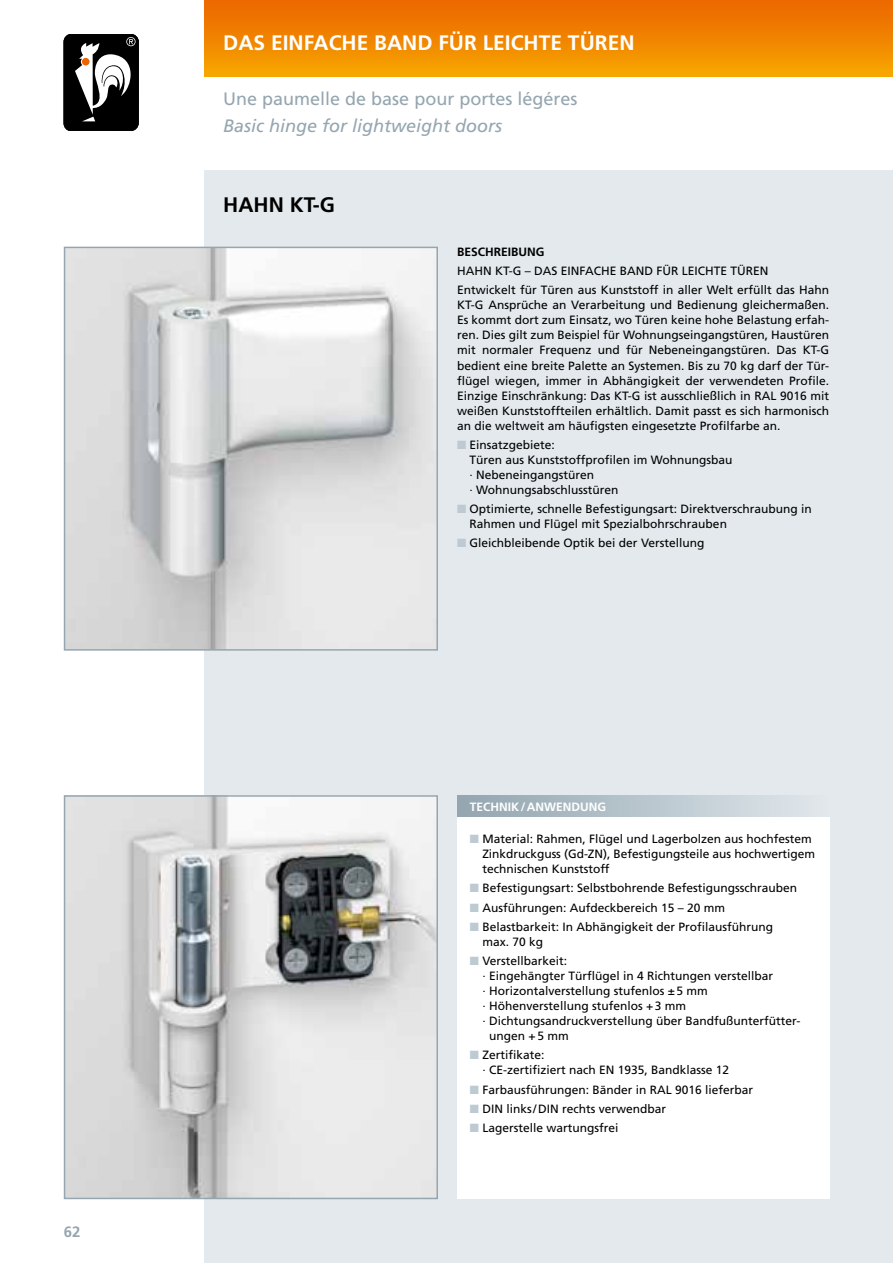
<style>
.page{position:relative;width:893px;height:1263px;background:#fff}
.page>*{position:absolute;margin:0;border:0;box-sizing:border-box;transform-origin:0 0}
.t1{font:700 21px "Frutiger";color:#fff}
.t2{font:700 21px "Frutiger";color:#000}
.t3{font:18px "Frutiger";color:#95a6b0}
.t4{font:italic 18px "Frutiger";color:#95a6b0}
.t5{font:700 15px "Frutiger";color:#95a6b0}
.t6{font:12px/15px "Frutiger";color:#000}
.t7{font:700 12px "Frutiger";color:#fff}
.t8{font:700 12px "Frutiger";color:#000}
.s1{color:#bdcad1}
</style>
<div class="page">
<div style="left:204px;top:0;width:689px;height:77px;background:linear-gradient(to bottom,#eb6500,#f7a700)"></div>
<div style="left:64px;top:34px;width:74px;height:97px;background:#000;border-radius:8px"></div>
<div style="left:64px;top:34px;width:75px;height:97px;border:1px solid #000;border-radius:8px"></div>
<svg style="left:75px;top:37px;width:62px;height:84px"></svg>
<div style="left:204px;top:170px;width:689px;height:1093px;background:#e3e9ec"></div>
<img style="left:67px;top:798px;width:368px;height:398px">
<div style="left:64px;top:795px;width:374px;height:404px;border:2px solid #95a6b0"></div>
<img style="left:67px;top:250px;width:368px;height:398px">
<div style="left:64px;top:247px;width:374px;height:404px;border:2px solid #95a6b0"></div>
<div style="left:457px;top:795px;width:372px;height:404px;background:#fff"></div>
<div style="left:457px;top:795px;width:372px;height:21px;background:linear-gradient(to right,#92a4af,#e1e8ec)"></div>
<p class="t5" style="left:64px;top:1223px;width:18px">62</p>
<h1 class="t1" style="left:223px;top:31px;width:398px">DAS EINFACHE BAND FÜR LEICHTE TÜREN</h1>
<h2 class="t3" style="left:223px;top:88px;width:356px">Une paumelle de base pour portes légéres</h2>
<h2 class="t4" style="left:223px;top:115px;width:281px">Basic hinge for lightweight doors</h2>
<h1 class="t2" style="left:223px;top:192px;width:111px">HAHN KT-G</h1>
<p class="t8" style="left:457px;top:245px;width:89px">BESCHREIBUNG</p>
<p class="t6" style="left:457px;top:263px;width:18px">Hahn</p>
<p class="t6" style="left:495px;top:263px;width:74px">KT-G – Das einfache</p>
<p class="t6" style="left:620px;top:263px;width:17px">Band</p>
<p class="t6" style="left:656px;top:263px;width:33px">für leichte</p>
<p class="t6" style="left:457px;top:261px;width:373px;line-height:19.2px;text-indent:273px">Türen<br>Entwickelt für Türen aus Kunststoff in aller Welt erfüllt das Hahn</p>
<p class="t6" style="left:457px;top:298px;width:374px;text-align:justify">KT-G Ansprüche an Verarbeitung und Bedienung gleichermaßen.<br>Es kommt dort zum Einsatz, wo Türen keine hohe Belastung erfah&shy;ren. Dies gilt zum Beispiel für Wohnungseingangstüren, Haustüren mit normaler Frequenz und für Nebeneingangstüren. Das KT-G bedient eine breite Palette an Systemen. Bis zu 70 kg darf der Tür&shy;flügel wiegen, immer in Abhängigkeit der verwendeten Profile.<br>Einzige Einschränkung: Das KT-G ist ausschließlich in RAL 9016 mit weißen Kunststoffteilen erhältlich. Damit passt es sich harmonisch an die weltweit am häufigsten eingesetzte Profilfarbe an.</p>
<p class="t6" style="left:470px;top:437px;width:264px;text-indent:-12px"><span class="s1">■</span> Einsatzgebiete:<br>Türen aus Kunststoffprofilen im Wohnungsbau · Nebeneingangstüren<br>· Wohnungsabschlusstüren</p>
<p class="t6" style="left:470px;top:501px;width:344px;text-indent:-12px"><span class="s1">■</span> Optimierte, schnelle Befestigungsart: Direktverschraubung in<br>Rahmen und Flügel mit Spezialbohrschrauben</p>
<p class="t6" style="left:457px;top:535px;width:249px"><span class="s1">■</span> Gleichbleibende Optik bei der Verstellung</p>
<p class="t7" style="left:470px;top:799px;width:95px">TECHNIK/ANWEND</p>
<p class="t7" style="left:580px;top:799px;width:27px">UNG</p>
<p class="t6" style="left:482px;top:831px;width:334px;text-indent:-12px"><span class="s1">■</span> Material: Rahmen, Flügel und Lagerbolzen aus hochfestem<br>Zinkdruckguss (Gd-ZN), Befestigungsteile aus hochwertigem technischen Kunststoff</p>
<p class="t6" style="left:470px;top:880px;width:329px"><span class="s1">■</span> Befestigungsart: Selbstbohrende Befestigungsschrauben</p>
<p class="t6" style="left:470px;top:900px;width:257px"><span class="s1">■</span> Ausführungen: Aufdeckbereich 15 – 20 mm</p>
<p class="t6" style="left:482px;top:919px;width:292px;text-indent:-12px"><span class="s1">■</span> Belastbarkeit: In Abhängigkeit der Profilausführung max. 70 kg</p>
<p class="t6" style="left:470px;top:953px;width:99px"><span class="s1">■</span> Verstellbarkeit:</p>
<p class="t6" style="left:482px;top:968px;width:292px">· Eingehängter Türflügel in 4 Richtungen verstellbar</p>
<p class="t6" style="left:482px;top:983px;width:227px">· Horizontalverstellung stufenlos ±5 mm</p>
<p class="t6" style="left:483px;top:998px;width:205px">· Höhenverstellung stufenlos +3 mm</p>
<p class="t6" style="left:483px;top:1013px;width:319px">· Dichtungsandruckverstellung über Bandfußunterfütter-</p>
<p class="t6" style="left:489px;top:1028px;width:81px">ungen +5 mm</p>
<p class="t6" style="left:482px;top:1047px;width:248px;text-indent:-12px"><span class="s1">■</span> Zertifikate:<br>· CE-zertifiziert nach EN 1935, Bandklasse 12</p>
<p class="t6" style="left:470px;top:1082px;width:285px"><span class="s1">■</span> Farbausführungen: Bänder in RAL 9016 lieferbar</p>
<p class="t6" style="left:470px;top:1101px;width:198px"><span class="s1">■</span> DIN links/DIN rechts verwendbar</p>
<p class="t6" style="left:470px;top:1120px;width:150px"><span class="s1">■</span> Lagerstelle wartungsfrei</p>
</div>
